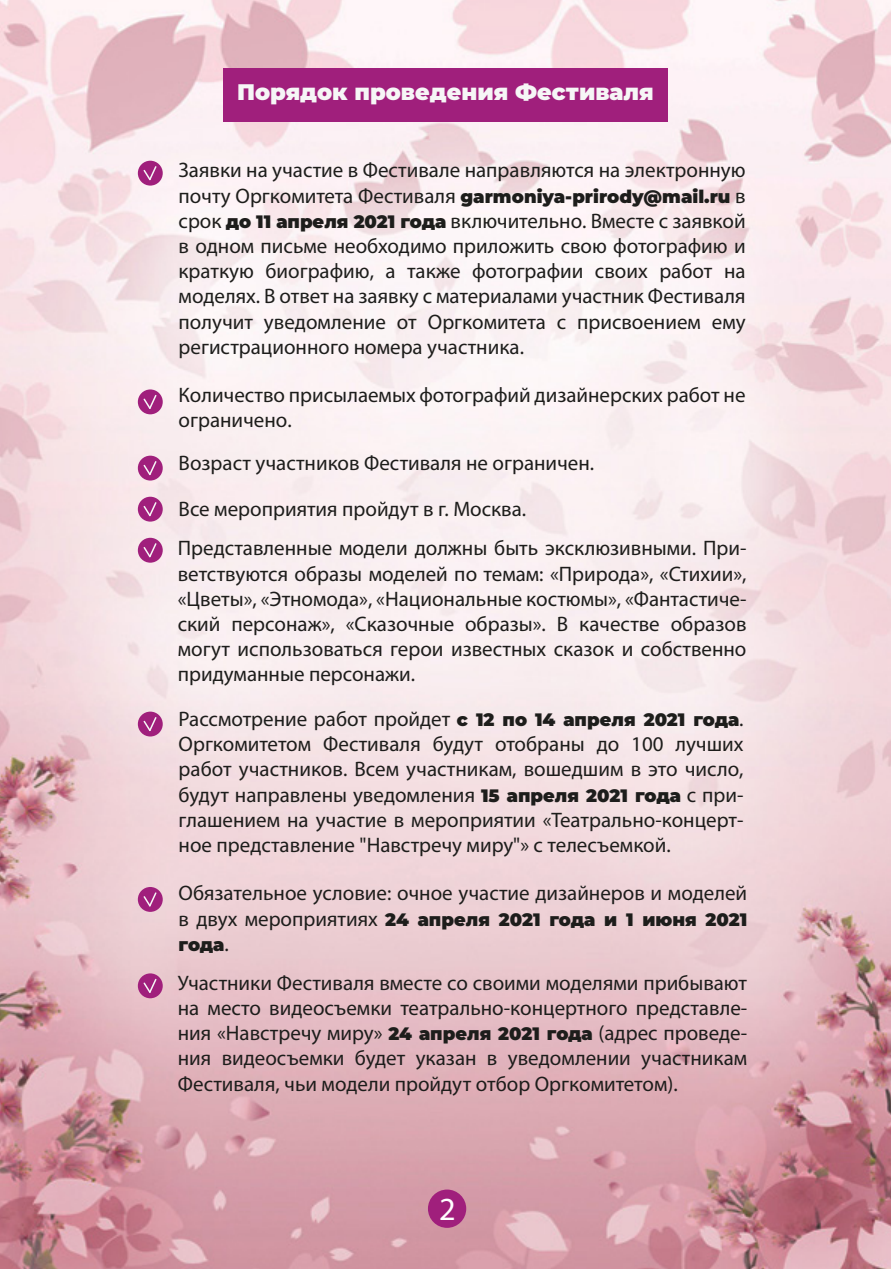
<style>
.page{position:relative;width:891px;height:1269px;background:#fff}
.page>*{position:absolute;margin:0;border:0;box-sizing:border-box;transform-origin:0 0}
.t1{font:32.25px "Myriad Pro";color:#fff}
.t2{font:900 22.5px "Montserrat";color:#f6f6f6}
.t3{font:21px/25.2px "Myriad Pro";color:#1d1d1b;text-align:justify}
.t4{font:900 18px/25.2px "Montserrat";color:#1d1d1b}
.s1{font-family:"Montserrat";font-weight:900;font-size:18px}
.s2{font-family:"Myriad Pro";font-weight:400;font-size:21px}
</style>
<div class="page">
<img style="left:0;top:0;width:891px;height:1269px">
<div style="left:223px;top:68px;width:445px;height:54px;background:#a01f7c"></div>
<div style="left:138px;top:161px;width:25px;height:25px;background:#a01f7c;border-radius:50%"></div>
<svg style="left:143px;top:166px;width:14px;height:15px"></svg>
<div style="left:138px;top:389px;width:25px;height:25px;background:#a01f7c;border-radius:50%"></div>
<svg style="left:143px;top:395px;width:14px;height:14px"></svg>
<div style="left:138px;top:456px;width:25px;height:25px;background:#a01f7c;border-radius:50%"></div>
<svg style="left:143px;top:461px;width:14px;height:15px"></svg>
<div style="left:138px;top:497px;width:25px;height:25px;background:#a01f7c;border-radius:50%"></div>
<svg style="left:143px;top:502px;width:14px;height:15px"></svg>
<div style="left:138px;top:538px;width:25px;height:25px;background:#a01f7c;border-radius:50%"></div>
<svg style="left:143px;top:543px;width:14px;height:15px"></svg>
<div style="left:138px;top:712px;width:25px;height:25px;background:#a01f7c;border-radius:50%"></div>
<svg style="left:143px;top:717px;width:14px;height:14px"></svg>
<div style="left:138px;top:887px;width:25px;height:25px;background:#a01f7c;border-radius:50%"></div>
<svg style="left:143px;top:892px;width:14px;height:15px"></svg>
<div style="left:138px;top:973px;width:25px;height:25px;background:#a01f7c;border-radius:50%"></div>
<svg style="left:143px;top:978px;width:14px;height:15px"></svg>
<div style="left:428px;top:1190px;width:38px;height:38px;background:#a01f7c;border-radius:50%"></div>
<p class="t2" style="left:237px;top:75px;width:418px">Порядок проведения Фестиваля</p>
<p class="t3" style="left:179px;top:157px;width:569px">Заявки на участие в Фестивале направляются на электронную почту Оргкомитета Фестиваля <span class="s1">garmoniya-prirody@mail.ru</span> в срок <span class="s1">до 11 апреля 2021 года</span> включительно. Вместе с заявкой в одном письме необходимо приложить свою фотографию и краткую биографию, а также фотографии своих работ на моделях. В ответ на заявку с материалами участник Фестиваля получит уведомление от Оргкомитета с присвоением ему регистрационного номера участника.</p>
<p class="t3" style="left:179px;top:382px;width:569px">Количество присылаемых фотографий дизайнерских работ не ограничено.</p>
<p class="t3" style="left:179px;top:440px;width:417px;line-height:45.3px">Возраст участников Фестиваля не ограничен.<br>Все мероприятия пройдут в г. Москва.</p>
<p class="t3" style="left:178px;top:535px;width:570px">Представленные модели должны быть эксклюзивными. При&shy;ветствуются образы моделей по темам: «Природа», «Стихии», «Цветы», «Этномода», «Национальные костюмы», «Фантастиче&shy;ский персонаж», «Сказочные образы». В качестве образов могут использоваться герои известных сказок и собственно придуманные персонажи.</p>
<p class="t3" style="left:179px;top:706px;width:567px">Рассмотрение работ пройдет <span class="s1">с 12 по 14 апреля 2021 года</span>.<br>Оргкомитетом Фестиваля будут отобраны до 100 лучших работ участников. Всем участникам, вошедшим в это число, будут направлены уведомления <span class="s1">15 апреля 2021 года</span> с при&shy;глашением на участие в мероприятии «Театрально-концерт&shy;ное представление "Навстречу миру"» с телесъемкой.</p>
<p class="t3" style="left:179px;top:880px;width:570px">Обязательное условие: очное участие дизайнеров и моделей</p>
<p class="t4" style="left:179px;top:905px;width:570px"><span class="s2">в двух мероприятиях</span> 24 апреля 2021 года и 1 июня 2021 года<span class="s2">.</span></p>
<p class="t3" style="left:178px;top:970px;width:571px">Участники Фестиваля вместе со своими моделями прибывают на место видеосъемки театрально-концертного представле&shy;ния «Навстречу миру» <span class="s1">24 апреля 2021 года</span> (адрес проведе&shy;ния видеосъемки будет указан в уведомлении участникам Фестиваля, чьи модели пройдут отбор Оргкомитетом).</p>
<h1 class="t1" style="left:439px;top:1189px;width:18px">2</h1>
</div>
